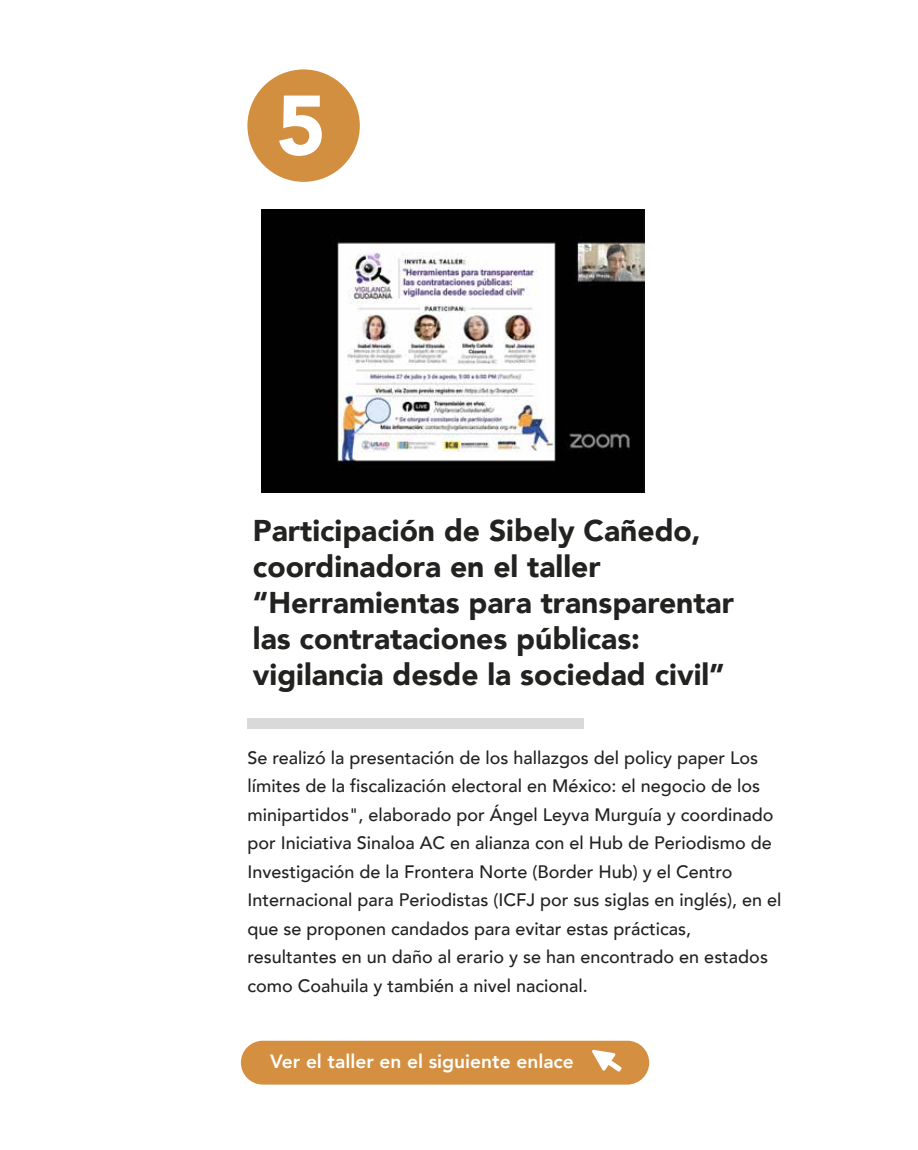
<style>
.page{position:relative;width:918px;height:1150px;background:#fff}
.page>*{position:absolute;margin:0;border:0;box-sizing:border-box;transform-origin:0 0}
.t1{font:900 83.85px "Avenir";color:#fff}
.t2{font:900 30px/36px "Avenir";color:#222221}
.t3{font:800 19.2px "Avenir";color:#fff}
.t4{font:500 18px/28.5px "Avenir";color:#222221}
</style>
<div class="page">
<div style="left:247px;top:719px;width:337px;height:10px;background:#d9d9d9"></div>
<div style="left:247px;top:69px;width:113px;height:113px;background:#d38f40;border-radius:50%"></div>
<div style="left:241px;top:1041px;width:408px;height:44px;background:#d48f41;border-radius:22px"></div>
<svg style="left:592px;top:1050px;width:30px;height:22px"></svg>
<img style="left:261px;top:210px;width:384px;height:283px">
<h1 class="t1" style="left:276px;top:54px;width:51px">5</h1>
<h2 class="t2" style="left:253px;top:512px;width:483px">Participación de Sibely Cañedo, coordinadora en el taller “Herramientas para transparentar las contrataciones públicas: vigilancia desde la sociedad civil”</h2>
<p class="t4" style="left:247px;top:742px;width:536px">Se realizó la presentación de los hallazgos del policy paper Los límites de la fiscalización electoral en México: el negocio de los minipartidos", elaborado por Ángel Leyva Murguía y coordinado por Iniciativa Sinaloa AC en alianza con el Hub de Periodismo de Investigación de la Frontera Norte (Border Hub) y el Centro Internacional para Periodistas (ICFJ por sus siglas en inglés), en el que se proponen candados para evitar estas prácticas, resultantes en un daño al erario y se han encontrado en estados como Coahuila y también a nivel nacional.</p>
<p class="t3" style="left:270px;top:1046px;width:305px">Ver el taller en el siguiente enlace</p>
</div>
